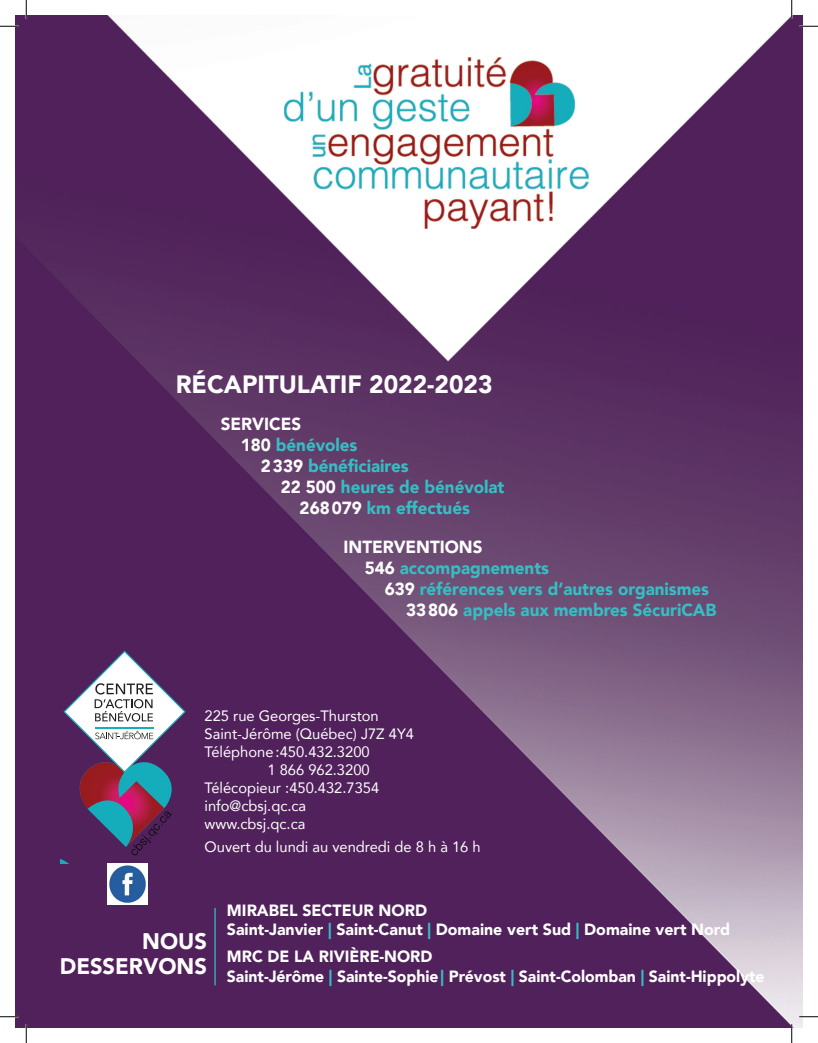
<style>
.page{position:relative;width:818px;height:1043px;background:#fff}
.page>*{position:absolute;margin:0;border:0;box-sizing:border-box;transform-origin:0 0}
.t1{font:900 25px "Avenir";color:#fff}
.t2{font:900 22.5px/25px "Avenir";color:#fff;text-align:right}
.t3{font:900 17.5px "Avenir";color:#35bfc3}
.t4{font:900 17.5px "Avenir";color:#fff}
.t5{font:900 16.25px/19.5px "Avenir";color:#fff}
.t6{font:15px "Avenir";color:#fff}
.s1{color:#fff}
.s2{color:#35bfc3}
</style>
<div class="page">
<img style="left:15px;top:15px;width:787px;height:1012px">
<svg style="left:60px;top:650px;width:126px;height:213px"></svg>
<hr style="left:95px;top:727px;width:59px;height:1px;background:#18adbb">
<hr style="left:214px;top:908px;width:2px;height:77px;background:#35bfc3">
<img style="left:107px;top:863px;width:41px;height:41px">
<svg style="left:0;top:25px;width:19px;height:2px"></svg>
<svg style="left:799px;top:25px;width:19px;height:2px"></svg>
<svg style="left:0;top:1015px;width:19px;height:2px"></svg>
<svg style="left:799px;top:1015px;width:19px;height:2px"></svg>
<svg style="left:25px;top:0;width:2px;height:19px"></svg>
<svg style="left:25px;top:1024px;width:2px;height:18px"></svg>
<svg style="left:790px;top:0;width:2px;height:19px"></svg>
<svg style="left:790px;top:1024px;width:2px;height:18px"></svg>
<h1 class="t1" style="left:176px;top:363px;width:318px">RÉCAPITULATIF 2022-2023</h1>
<p class="t4" style="left:221px;top:409px;width:82px">SERVICES</p>
<p class="t3" style="left:241px;top:430px;width:118px"><span class="s1">180</span> bénévoles</p>
<p class="t3" style="left:261px;top:451px;width:149px"><span class="s1">2339</span> bénéficiaires</p>
<p class="t3" style="left:281px;top:472px;width:225px"><span class="s1">22 500</span> heures de bénévolat</p>
<p class="t3" style="left:299px;top:493px;width:172px"><span class="s1">268079</span> km effectués</p>
<p class="t4" style="left:343px;top:532px;width:140px">INTERVENTIONS</p>
<p class="t3" style="left:365px;top:553px;width:186px"><span class="s1">546</span> accompagnements</p>
<p class="t3" style="left:385px;top:574px;width:326px"><span class="s1">639</span> références vers d’autres organismes</p>
<p class="t3" style="left:406px;top:595px;width:312px"><span class="s1">33806</span> appels aux membres SécuriCAB</p>
<p class="t6" style="left:204px;top:703px;width:176px">225 rue Georges-Thurston</p>
<p class="t6" style="left:204px;top:721px;width:211px">Saint-Jérôme (Québec) J7Z 4Y4</p>
<p class="t6" style="left:204px;top:739px;width:167px">Téléphone:450.432.3200</p>
<p class="t6" style="left:267px;top:757px;width:104px">1 866 962.3200</p>
<p class="t6" style="left:204px;top:775px;width:176px">Télécopieur :450.432.7354</p>
<p class="t6" style="left:204px;top:793px;width:103px">info@cbsj.qc.ca</p>
<p class="t6" style="left:204px;top:811px;width:102px">www.cbsj.qc.ca</p>
<p class="t6" style="left:204px;top:835px;width:277px">Ouvert du lundi au vendredi de 8 h à 16 h</p>
<h2 class="t2" style="left:60px;top:928px;width:149px">NOUS<br>DESSERVONS</h2>
<p class="t5" style="left:227px;top:899px;width:504px">MIRABEL SECTEUR NORD<br>Saint-Janvier <span class="s2">|</span> Saint-Canut <span class="s2">|</span> Domaine vert Sud <span class="s2">|</span> Domaine vert Nord</p>
<p class="t5" style="left:227px;top:946px;width:539px">MRC DE LA RIVIÈRE-NORD<br>Saint-Jérôme <span class="s2">|</span> Sainte-Sophie<span class="s2">|</span> Prévost <span class="s2">|</span> Saint-Colomban <span class="s2">|</span> Saint-Hippolyte</p>
</div>
